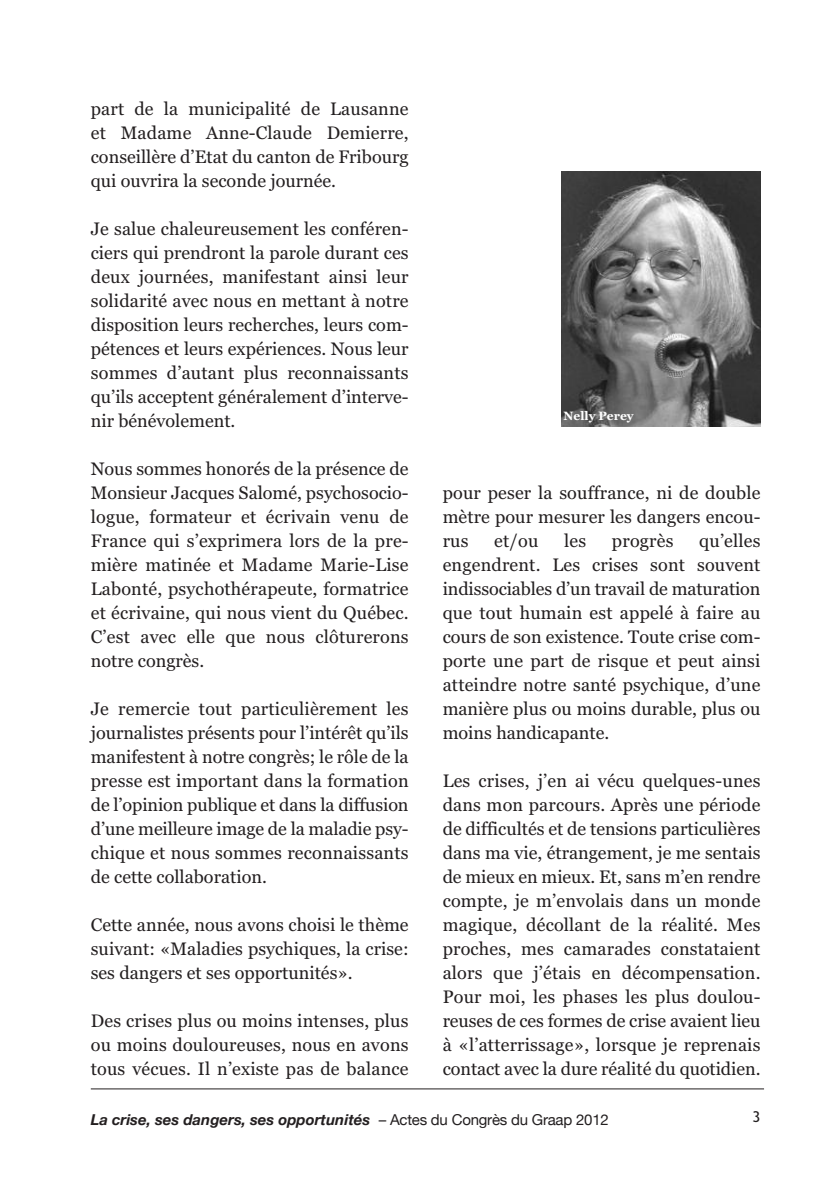
<style>
.page{position:relative;width:840px;height:1191px;background:#fff}
.page>*{position:absolute;margin:0;border:0;box-sizing:border-box;transform-origin:0 0}
.t1{font:18px/24px "Georgia";color:#231f20;text-align:justify}
.t2{font:italic 700 15px "Helvetica Neue";color:#231f20}
.t3{font:15px "Trebuchet MS";color:#231f20}
.t4{font:700 12px "Georgia";color:#fff}
.s1{font-weight:400;font-style:normal}
</style>
<div class="page">
<hr style="left:91px;top:1088px;width:672px;height:1px;background:#231f20">
<img style="left:561px;top:172px;width:199px;height:255px">
<p class="t1" style="left:91px;top:96px;width:319px">part de la municipalité de Lausanne et Madame Anne-Claude Demierre, conseillère d’Etat du canton de Fribourg qui ouvrira la seconde journée.</p>
<p class="t1" style="left:91px;top:216px;width:319px">Je salue chaleureusement les conféren&shy;ciers qui prendront la parole durant ces deux journées, manifestant ainsi leur solidarité avec nous en mettant à notre disposition leurs recherches, leurs com&shy;pétences et leurs expériences. Nous leur sommes d’autant plus reconnaissants qu’ils acceptent généralement d’interve&shy;nir bénévolement.</p>
<p class="t1" style="left:91px;top:456px;width:319px">Nous sommes honorés de la présence de Monsieur Jacques Salomé, psychosocio&shy;logue, formateur et écrivain venu de France qui s’exprimera lors de la pre&shy;mière matinée et Madame Marie-Lise Labonté, psychothérapeute, formatrice et écrivaine, qui nous vient du Québec.<br>C’est avec elle que nous clôturerons notre congrès.</p>
<p class="t1" style="left:91px;top:696px;width:319px">Je remercie tout particulièrement les journalistes présents pour l’intérêt qu’ils manifestent à notre congrès; le rôle de la presse est important dans la formation de l’opinion publique et dans la diffusion d’une meilleure image de la maladie psy&shy;chique et nous sommes reconnaissants de cette collaboration.</p>
<p class="t1" style="left:91px;top:912px;width:319px">Cette année, nous avons choisi le thème suivant: «Maladies psychiques, la crise: ses dangers et ses opportunités».</p>
<p class="t1" style="left:91px;top:1008px;width:319px">Des crises plus ou moins intenses, plus ou moins douloureuses, nous en avons tous vécues. Il n’existe pas de balance</p>
<p class="t4" style="left:563px;top:409px;width:72px">Nelly Perey</p>
<p class="t1" style="left:442px;top:480px;width:319px">pour peser la souffrance, ni de double mètre pour mesurer les dangers encou&shy;rus</p>
<p class="t1" style="left:442px;top:528px;width:319px;text-indent:256px">qu’elles engendrent. Les crises sont souvent indissociables d’un travail de maturation que tout humain est appelé à faire au cours de son existence. Toute crise com&shy;porte une part de risque et peut ainsi atteindre notre santé psychique, d’une manière plus ou moins durable, plus ou moins handicapante.</p>
<p class="t1" style="left:442px;top:768px;width:319px">Les crises, j’en ai vécu quelques-unes dans mon parcours. Après une période de difficultés et de tensions particulières dans ma vie, étrangement, je me sentais de mieux en mieux. Et, sans m’en rendre compte, je m’envolais dans un monde magique, décollant de la réalité. Mes proches, mes camarades constataient alors que j’étais en décompensation.<br>Pour moi, les phases les plus doulou&shy;reuses de ces formes de crise avaient lieu à «l’atterrissage», lorsque je reprenais contact avec la dure réalité du quotidien.</p>
<p class="t2" style="left:91px;top:1110px;width:519px">La crise, ses dangers, ses opportunités <span class="s1">– Actes du Congrès du Graap 2012</span></p>
<p class="t3" style="left:752px;top:1108px;width:9px">3</p>
<p class="t1" style="left:494px;top:528px;width:46px">et/ou</p>
<p class="t1" style="left:564px;top:528px;width:23px">les</p>
<p class="t1" style="left:611px;top:528px;width:63px">progrès</p>
</div>
